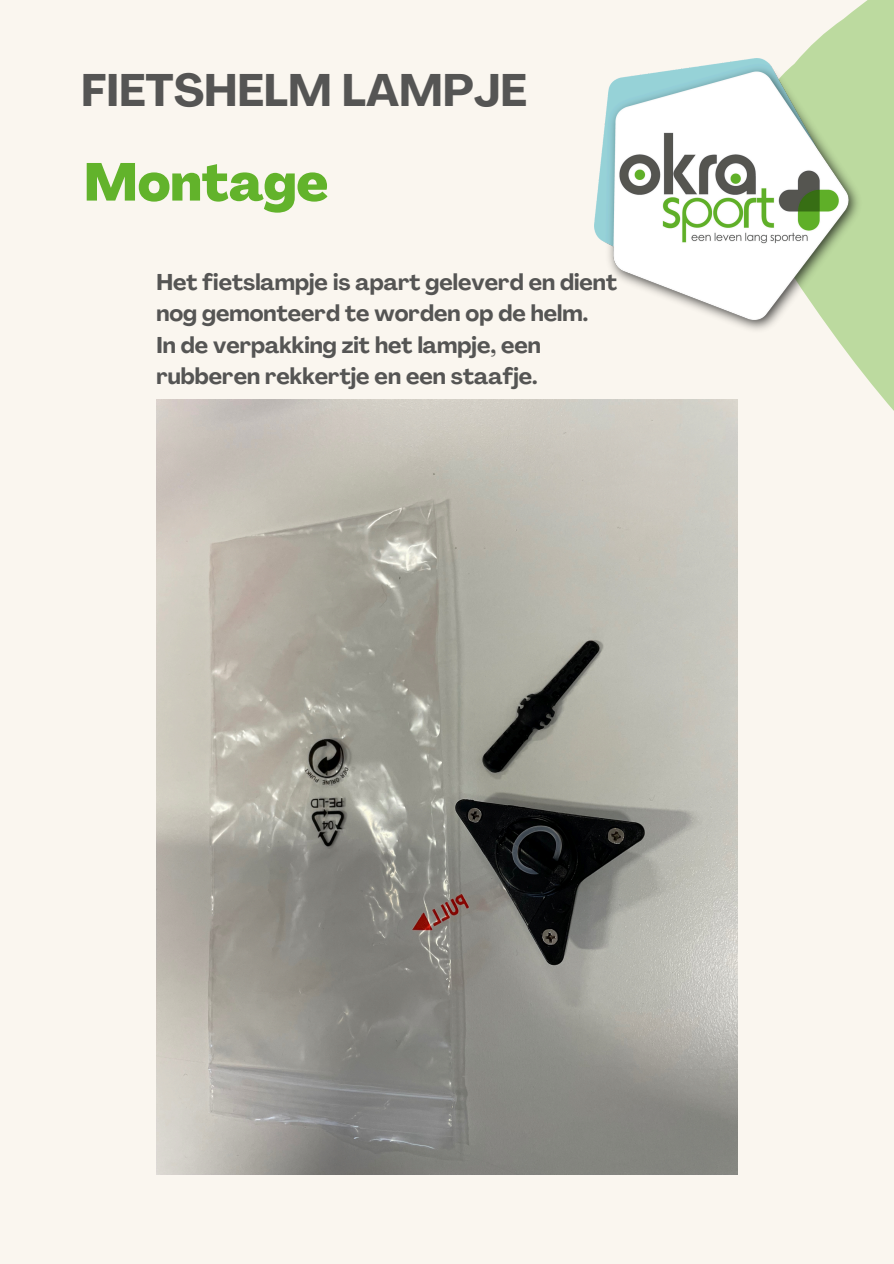
<style>
.page{position:relative;width:894px;height:1264px;background:#fff}
.page>*{position:absolute;margin:0;border:0;box-sizing:border-box;transform-origin:0 0}
.t1{font:800 52.5px "Agrandir";color:#62b32b}
.t2{font:700 45px "Agrandir";color:#555554}
.t3{font:700 22.5px/31.5px "Agrandir";color:#555554}
</style>
<div class="page">
<div style="left:0;top:0;width:893px;height:1263px;background:#faf6ef"></div>
<svg style="left:682px;top:0;width:211px;height:598px"></svg>
<img style="left:594px;top:59px;width:299px;height:279px">
<img style="left:156px;top:400px;width:581px;height:774px">
<h2 class="t2" style="left:81px;top:72px;width:447px">FIETSHELM LAMPJE</h2>
<h1 class="t1" style="left:84px;top:161px;width:246px">Montage</h1>
<p class="t3" style="left:156px;top:268px;width:462px">Het fietslampje is apart geleverd en dient nog gemonteerd te worden op de helm.</p>
<p class="t3" style="left:156px;top:331px;width:386px">In de verpakking zit het lampje, een rubberen rekkertje en een staafje.</p>
</div>
